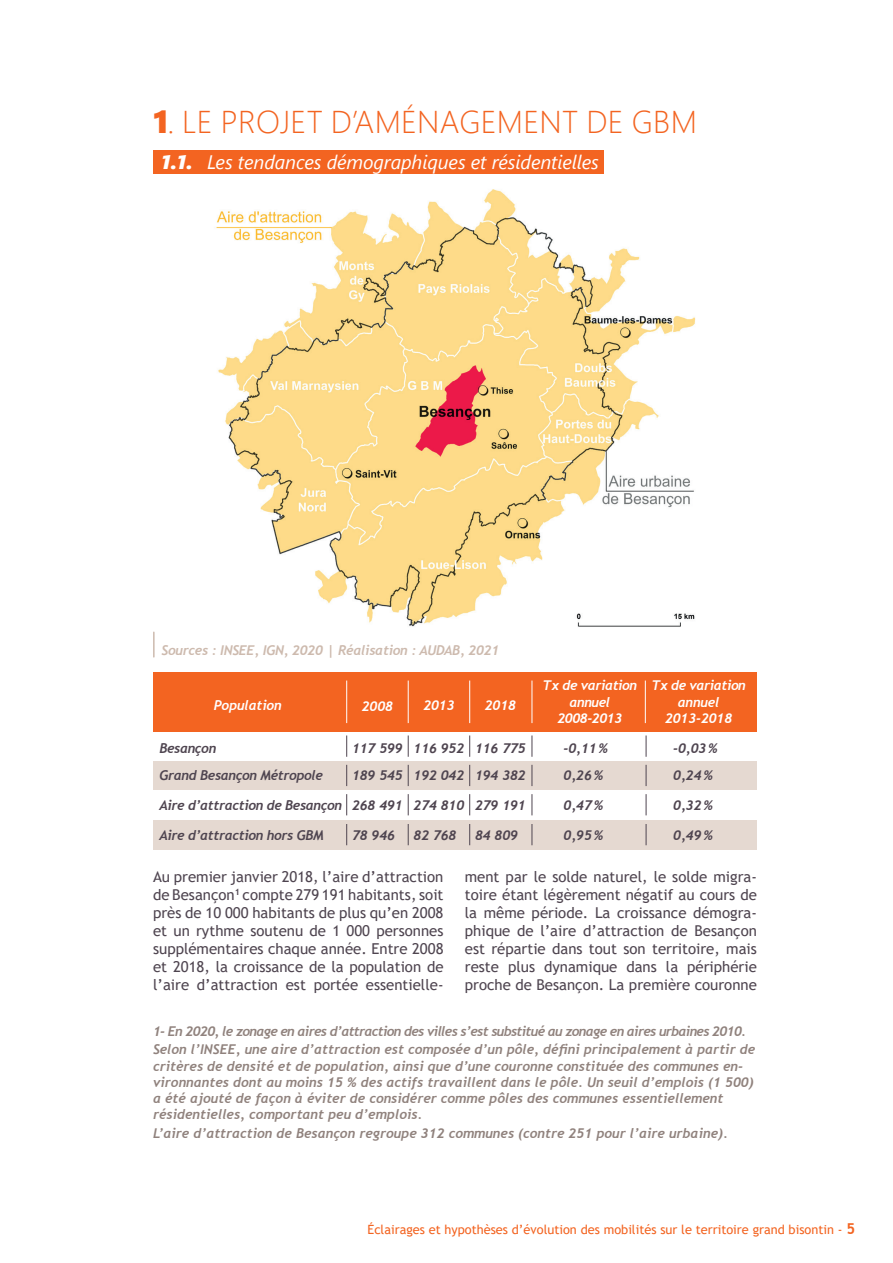
<style>
.page{position:relative;width:893px;height:1263px;background:#fff}
.page>*{position:absolute;margin:0;border:0;box-sizing:border-box;transform-origin:0 0}
.t1{font:300 31.5px "Segoe UI";letter-spacing:.01em;color:#f36421}
.t2{font:italic 19.5px "Segoe UI";letter-spacing:-.005em;color:#fff}
.t3{font:15px/18px "Trebuchet MS";color:#4f4550;text-align:justify}
.t4{font:italic 700 13.5px/16.2px "Trebuchet";color:#90827d}
.t5{font:italic 700 13.5px/27.8px "Trebuchet";letter-spacing:-.025em;color:#4f4550}
.t6{font:italic 700 13.5px/18.3px "Trebuchet";letter-spacing:-.05em;color:#90827d}
.t7{font:italic 700 13.5px "Trebuchet";letter-spacing:-.02em;color:#cdbaae}
.t8{font:italic 700 13.5px/16.2px "Trebuchet";letter-spacing:-.03em;color:#fff;text-align:center}
.t9{font:italic 700 13.5px/16.2px "Trebuchet";letter-spacing:-.01em;color:#fff;text-align:center}
.t10{font:12.75px "Trebuchet MS";color:#f36421}
.s1{font-family:"Segoe UI Black";font-weight:400}
.s2{font-family:"Segoe UI Black"}
.s3{font-weight:700;font-size:15px}
</style>
<div class="page">
<div style="left:153px;top:150px;width:450px;height:24px;background:#f36421"></div>
<img style="left:216px;top:189px;width:480px;height:438px">
<hr style="left:153px;top:632px;width:2px;height:25px;background:#cdbaae">
<div style="left:153px;top:761px;width:604px;height:29px;background:#e5d9d1"></div>
<div style="left:153px;top:820px;width:604px;height:29px;background:#e5d9d1"></div>
<div style="left:153px;top:672px;width:604px;height:59px;background:#f36421"></div>
<hr style="left:645px;top:680px;width:1px;height:43px;background:#fff">
<hr style="left:532px;top:680px;width:1px;height:43px;background:#fff">
<hr style="left:469px;top:680px;width:1px;height:43px;background:#fff">
<hr style="left:408px;top:680px;width:1px;height:43px;background:#fff">
<hr style="left:346px;top:680px;width:1px;height:43px;background:#fff">
<svg style="left:346px;top:735px;width:1px;height:22px"></svg>
<svg style="left:346px;top:765px;width:1px;height:21px"></svg>
<svg style="left:346px;top:794px;width:1px;height:21px"></svg>
<svg style="left:346px;top:824px;width:1px;height:21px"></svg>
<svg style="left:408px;top:735px;width:1px;height:22px"></svg>
<svg style="left:408px;top:765px;width:1px;height:21px"></svg>
<svg style="left:408px;top:794px;width:1px;height:21px"></svg>
<svg style="left:408px;top:824px;width:1px;height:21px"></svg>
<svg style="left:469px;top:735px;width:1px;height:22px"></svg>
<svg style="left:469px;top:765px;width:1px;height:21px"></svg>
<svg style="left:469px;top:794px;width:1px;height:21px"></svg>
<svg style="left:469px;top:824px;width:1px;height:21px"></svg>
<svg style="left:532px;top:735px;width:1px;height:22px"></svg>
<svg style="left:532px;top:765px;width:1px;height:21px"></svg>
<svg style="left:532px;top:794px;width:1px;height:21px"></svg>
<svg style="left:532px;top:824px;width:1px;height:21px"></svg>
<svg style="left:646px;top:735px;width:1px;height:22px"></svg>
<svg style="left:646px;top:765px;width:1px;height:21px"></svg>
<svg style="left:646px;top:794px;width:1px;height:21px"></svg>
<svg style="left:646px;top:824px;width:1px;height:21px"></svg>
<h1 class="t1" style="left:153px;top:92px;width:545px"><span class="s1">1</span>. LE PROJET D’AMÉNAGEMENT DE GBM</h1>
<h2 class="t2" style="left:162px;top:144px;width:439px"><span class="s2">1.1.</span> Les tendances démographiques et résidentielles</h2>
<p class="t7" style="left:162px;top:641px;width:339px">Sources : INSEE, IGN, 2020 | Réalisation : AUDAB, 2021</p>
<p class="t9" style="left:214px;top:697px;width:69px">Population</p>
<p class="t5" style="left:159px;top:734px;width:58px">Besançon</p>
<p class="t5" style="left:352px;top:734px;width:52px">117 599<br>189 545</p>
<p class="t5" style="left:352px;top:791px;width:52px">268 491</p>
<p class="t5" style="left:352px;top:821px;width:44px">78 946</p>
<p class="t8" style="left:362px;top:698px;width:33px">2008</p>
<p class="t8" style="left:423px;top:697px;width:33px">2013</p>
<p class="t8" style="left:485px;top:697px;width:33px">2018</p>
<p class="t5" style="left:475px;top:734px;width:52px">116 775<br>194 382</p>
<p class="t5" style="left:475px;top:791px;width:52px">279 191</p>
<p class="t5" style="left:475px;top:821px;width:44px">84 809</p>
<p class="t5" style="left:414px;top:734px;width:52px">116 952<br>192 042</p>
<p class="t5" style="left:414px;top:791px;width:52px">274 810</p>
<p class="t5" style="left:414px;top:821px;width:44px">82 768</p>
<p class="t5" style="left:159px;top:761px;width:184px;line-height:29.2px">Grand Besançon Métropole<br>Aire d’attraction de Besançon</p>
<p class="t5" style="left:159px;top:821px;width:166px">Aire d’attraction hors GBM</p>
<p class="t8" style="left:543px;top:677px;width:96px">Tx de variation annuel<br>2008-2013</p>
<p class="t9" style="left:651px;top:677px;width:96px">Tx de variation annuel<br>2013-2018</p>
<p class="t5" style="left:564px;top:734px;width:46px">-0,11%<br>0,26%</p>
<p class="t5" style="left:564px;top:791px;width:41px">0,47%</p>
<p class="t5" style="left:564px;top:821px;width:41px">0,95%</p>
<p class="t5" style="left:673px;top:734px;width:46px">-0,03%<br>0,24%</p>
<p class="t5" style="left:673px;top:791px;width:41px">0,32%</p>
<p class="t5" style="left:673px;top:821px;width:41px">0,49%</p>
<p class="t3" style="left:153px;top:868px;width:292px">Au premier janvier 2018, l’aire d’attraction de Besançon<sup>1</sup> compte 279 191 habitants, soit près de 10 000 habitants de plus qu’en 2008 et un rythme soutenu de 1 000 personnes supplémentaires chaque année. Entre 2008 et 2018, la croissance de la population de l’aire d’attraction est portée essentielle-</p>
<p class="t3" style="left:465px;top:868px;width:294px">ment par le solde naturel, le solde migra&shy;toire étant légèrement négatif au cours de la même période. La croissance démogra&shy;phique de l’aire d’attraction de Besançon est répartie dans tout son territoire, mais reste plus dynamique dans la périphérie proche de Besançon. La première couronne</p>
<p class="t6" style="left:153px;top:1022px;width:604px">1- En 2020, le zonage en aires d’attraction des villes s’est substitué au zonage en aires urbaines 2010.<br>Selon l’INSEE, une aire d’attraction est composée d’un pôle, défini principalement à partir de</p>
<p class="t4" style="left:153px;top:1058px;width:602px">critères de densité et de population, ainsi que d’une couronne constituée des communes en&shy;vironnantes dont au moins 15 % des actifs travaillent dans le pôle. Un seuil d’emplois (1 500) a été ajouté de façon à éviter de considérer comme pôles des communes essentiellement résidentielles, comportant peu d’emplois.</p>
<p class="t4" style="left:153px;top:1124px;width:576px">L’aire d’attraction de Besançon regroupe 312 communes (contre 251 pour l’aire urbaine).</p>
<p class="t10" style="left:367px;top:1221px;width:489px">Éclairages et hypothèses d’évolution des mobilités sur le territoire grand bisontin - <span class="s3">5</span></p>
</div>
